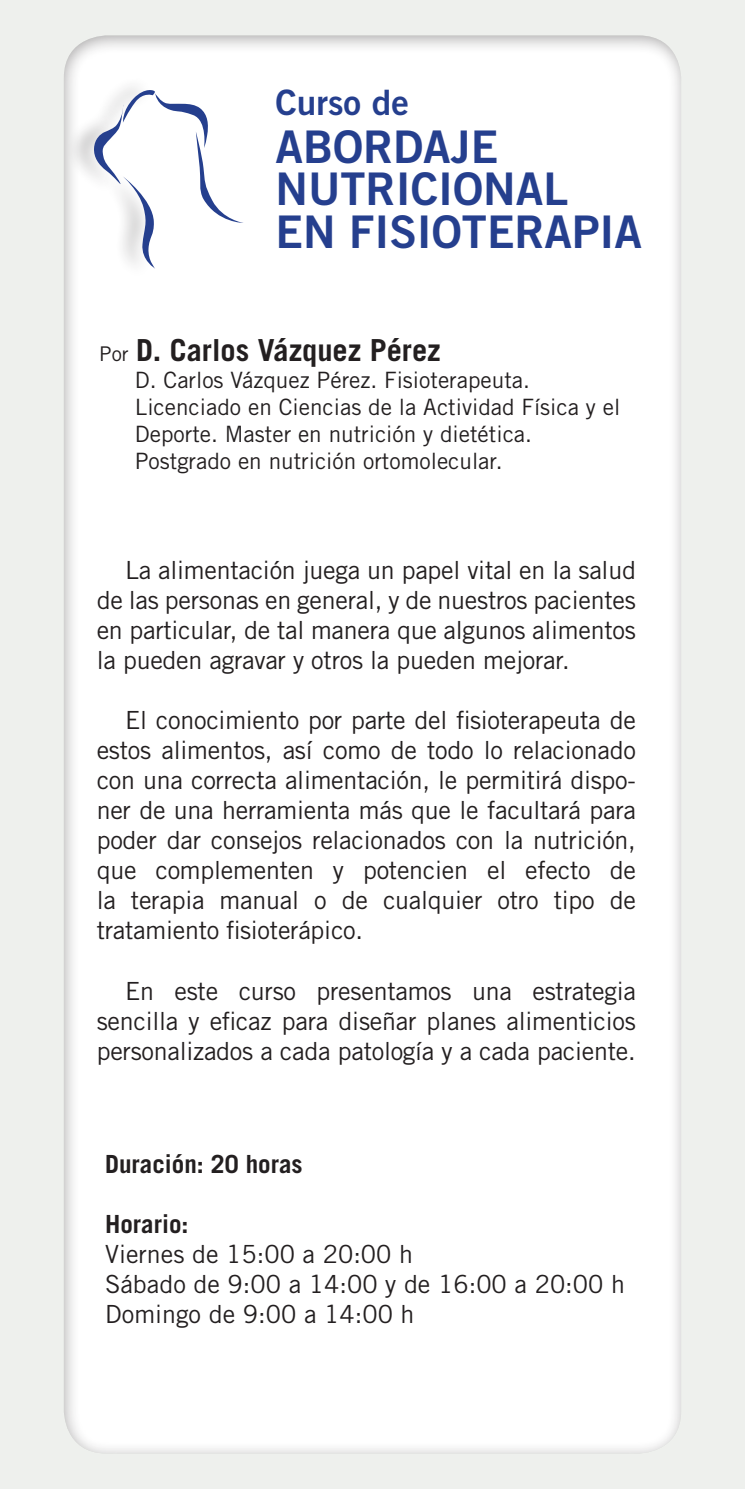
<style>
.page{position:relative;width:745px;height:1489px;background:#fff}
.page>*{position:absolute;margin:0;border:0;box-sizing:border-box;transform-origin:0 0}
.t1{font:45px/42.5px "Trade Gothic LT Std Bd 2";color:#253f8e}
.t2{font:35px "Trade Gothic LT Std Bd 2";color:#253f8e}
.t3{font:700 30.25px "Trade Gothic LT Std";color:#231f20}
.t4{font:25px/30px "Trade Gothic LT Std";letter-spacing:-.01em;color:#231f20;text-align:justify}
.t5{font:700 25px "Trade Gothic LT Std";color:#231f20}
.t6{font:22.5px/27px "Trade Gothic LT Std";color:#231f20}
.s1{font-weight:400;font-size:20.25px}
</style>
<div class="page">
<div style="left:0;top:0;width:744px;height:1488px;background:#eef0ed"></div>
<div style="left:63px;top:23px;width:621px;height:1430px;background:#fff"></div>
<div style="left:67px;top:96px;width:54px;height:99px;background:#231f20;opacity:.3"></div>
<svg style="left:93px;top:87px;width:150px;height:181px"></svg>
<h2 class="t2" style="left:275px;top:81px;width:135px">Curso de</h2>
<h1 class="t1" style="left:275px;top:125px;width:368px">ABORDAJE<br>NUTRICIONAL<br>EN FISIOTERAPIA</h1>
<p class="t3" style="left:99px;top:331px;width:342px"><span class="s1">Por</span> D. Carlos Vázquez Pérez</p>
<p class="t6" style="left:135px;top:366px;width:486px">D. Carlos Vázquez Pérez. Fisioterapeuta.<br>Licenciado en Ciencias de la Actividad Física y el Deporte. Master en nutrición y dietética.<br>Postgrado en nutrición ortomolecular.</p>
<p class="t4" style="left:97px;top:555px;width:540px;text-indent:28px">La alimentación juega un papel vital en la salud de las personas en general, y de nuestros pacientes en particular, de tal manera que algunos alimentos la pueden agravar y otros la pueden mejorar.</p>
<p class="t4" style="left:97px;top:705px;width:540px;text-indent:28px">El conocimiento por parte del fisioterapeuta de estos alimentos, así como de todo lo relacionado con una correcta alimentación, le permitirá dispo&shy;ner de una herramienta más que le facultará para poder dar consejos relacionados con la nutrición, que complementen y potencien el efecto de la terapia manual o de cualquier otro tipo de tratamiento fisioterápico.</p>
<p class="t4" style="left:97px;top:975px;width:540px;text-indent:28px">En este curso presentamos una estrategia sencilla y eficaz para diseñar planes alimenticios personalizados a cada patología y a cada paciente.</p>
<p class="t5" style="left:105px;top:1148px;width:199px">Duración: 20 horas</p>
<p class="t5" style="left:105px;top:1208px;width:85px">Horario:</p>
<p class="t4" style="left:105px;top:1238px;width:521px;text-align:left">Viernes de 15:00 a 20:00 h<br>Sábado de 9:00 a 14:00 y de 16:00 a 20:00 h<br>Domingo de 9:00 a 14:00 h</p>
</div>
